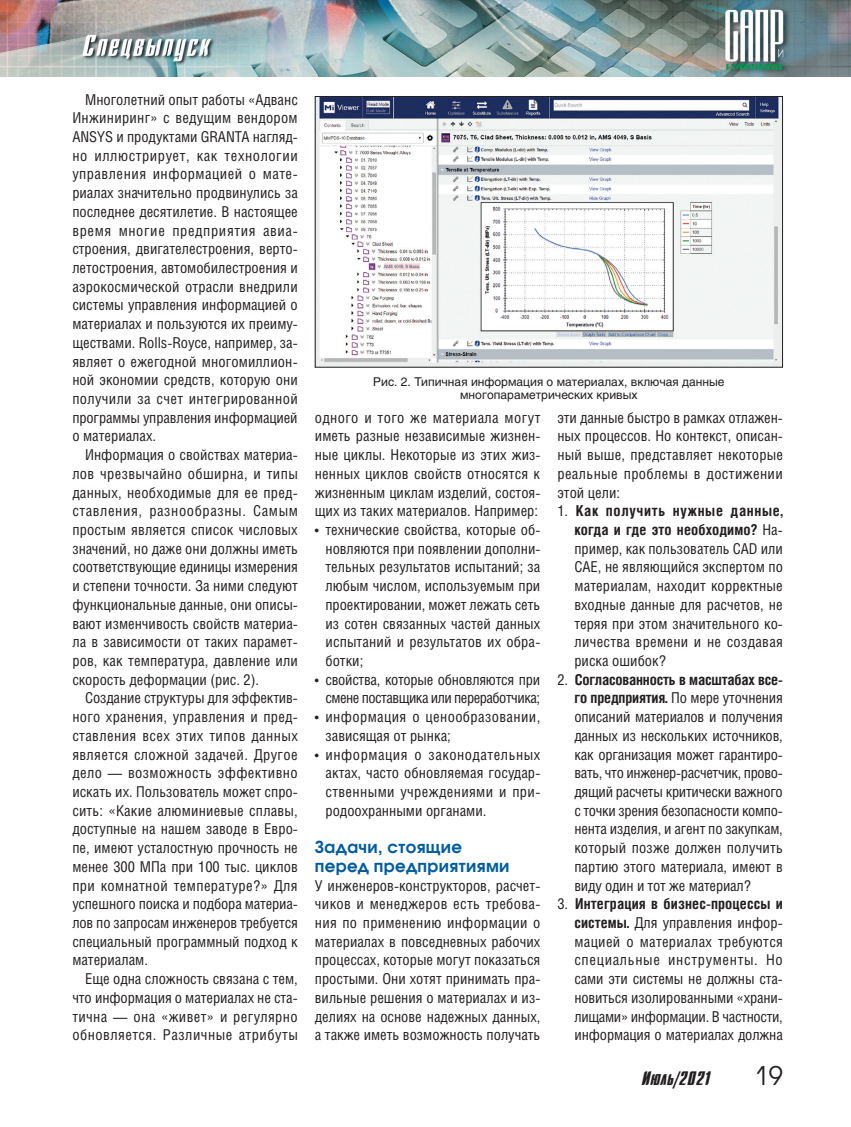
<style>
.page{position:relative;width:851px;height:1127px;background:#fff}
.page>*{position:absolute;margin:0;border:0;box-sizing:border-box;transform-origin:0 0}
.t1{font:25.5px "Avant Garde C";color:#231f20}
.t2{font:19.5px "Dagger C";letter-spacing:.025em;color:#231f20}
.Subhead_2{font:700 16.5px/18.8px "Avant Garde C";letter-spacing:.025em;color:#005da0}
.Body_text{font:15px/18.8px "Helios Cond";color:#231f20;text-align:justify}
.Body_number{font:15px/18.8px "Helios Cond";color:#231f20;text-align:justify}
.Body_undent{font:15px/18.8px "Helios Cond";color:#231f20;text-align:justify}
.Body_bullet{font:15px/18.8px "Helios Cond";color:#231f20;text-align:justify}
.Body_bullet-2{font:15px/18.8px "Helios Cond";letter-spacing:-.035em;color:#231f20;text-align:right}
.Body_bullet-3{font:15px/18.8px "Helios Cond";letter-spacing:.025em;color:#231f20}
.t3{font:12px/13px "Helios";color:#231f20;text-align:center}
.s1{font-weight:700}
</style>
<div class="page">
<img style="left:0;top:0;width:850px;height:77px">
<img style="left:317px;top:98px;width:463px;height:268px">
<div style="left:315px;top:96px;width:467px;height:272px;border:1px solid #231f20"></div>
<p class="Body_text" style="left:72px;top:90px;width:227px;text-indent:13px">Многолетний опыт работы «Адванс Инжиниринг» с ведущим вендором ANSYS и продуктами GRANTA нагляд&shy;но иллюстрирует, как технологии управления информацией о мате&shy;риалах значительно продвинулись за последнее десятилетие. В настоящее время многие предприятия авиа&shy;строения, двигателестроения, верто&shy;летостроения, автомобилестроения и аэрокосмической отрасли внедрили системы управления информацией о материалах и пользуются их преиму&shy;ществами. Rolls-Royce, например, за&shy;являет о ежегодной многомиллион&shy;ной экономии средств, которую они получили за счет интегрированной программы управления информацией о материалах.</p>
<p class="Body_text" style="left:72px;top:445px;width:227px;text-indent:13px">Информация о свойствах материа&shy;лов чрезвычайно обширна, и типы данных, необходимые для ее пред&shy;ставления, разнообразны. Самым простым является список числовых значений, но даже они должны иметь соответствующие единицы измерения и степени точности. За ними следуют функциональные данные, они описы&shy;вают изменчивость свойств материа&shy;ла в зависимости от таких парамет&shy;ров, как температура, давление или скорость деформации (рис. 2).</p>
<p class="Body_text" style="left:72px;top:688px;width:227px;text-indent:13px">Создание структуры для эффектив&shy;ного хранения, управления и пред&shy;ставления всех этих типов данных является сложной задачей. Другое дело — возможность эффективно искать их. Пользователь может спро&shy;сить: «Какие алюминиевые сплавы, доступные на нашем заводе в Евро&shy;пе, имеют усталостную прочность не менее 300 МПа при 100 тыс. циклов при комнатной температуре?» Для успешного поиска и подбора материа&shy;лов по запросам инженеров требуется специальный программный подход к материалам.</p>
<p class="Body_text" style="left:72px;top:969px;width:227px;text-indent:13px">Еще одна сложность связана с тем, что информация о материалах не ста&shy;тична — она «живет» и регулярно обновляется. Различные атрибуты</p>
<p class="t3" style="left:373px;top:375px;width:353px">Рис. 2. Типичная информация о материалах, включая данные многопараметрических кривых</p>
<p class="Body_text" style="left:315px;top:408px;width:227px">одного и того же материала могут иметь разные независимые жизнен&shy;ные циклы. Некоторые из этих жиз&shy;ненных циклов свойств относятся к жизненным циклам изделий, состоя&shy;щих из таких материалов. Например:</p>
<p class="Body_bullet" style="left:325px;top:520px;width:216px;text-indent:-11px">• технические свойства, которые об&shy;новляются при появлении дополни&shy;тельных результатов испытаний; за любым числом, используемым при проектировании, может лежать сеть из сотен связанных частей данных испытаний и результатов их обра&shy;ботки;</p>
<p class="Body_bullet-2" style="left:315px;top:670px;width:227px">• свойства, которые обновляются при смене поставщика или переработчика;</p>
<p class="Body_bullet-3" style="left:325px;top:707px;width:216px;text-indent:-11px">• информация о ценообразовании, зависящая от рынка;</p>
<p class="Body_bullet" style="left:325px;top:744px;width:216px;text-indent:-11px">• информация о законодательных актах, часто обновляемая государ&shy;ственными учреждениями и при&shy;родоохранными органами.</p>
<p class="Subhead_2" style="left:315px;top:837px;width:196px">Задачи, стоящие перед предприятиями</p>
<p class="Body_undent" style="left:315px;top:875px;width:227px">У инженеров-конструкторов, расчет&shy;чиков и менеджеров есть требова&shy;ния по применению информации о материалах в повседневных рабочих процессах, которые могут показаться простыми. Они хотят принимать пра&shy;вильные решения о материалах и из&shy;делиях на основе надежных данных, а также иметь возможность получать</p>
<p class="Body_undent" style="left:557px;top:408px;width:227px">эти данные быстро в рамках отлажен&shy;ных процессов. Но контекст, описан&shy;ный выше, представляет некоторые реальные проблемы в достижении этой цели:</p>
<p class="Body_number" style="left:574px;top:501px;width:210px;text-indent:-17px">1. <span class="s1">Как получить нужные данные, когда и где это необходимо?</span> На&shy;пример, как пользователь CAD или CAE, не являющийся экспертом по материалам, находит корректные входные данные для расчетов, не теряя при этом значительного ко&shy;личества времени и не создавая риска ошибок?</p>
<p class="Body_number" style="left:574px;top:670px;width:210px;text-indent:-17px">2. <span class="s1">Согласованность в масштабах все&shy;го предприятия.</span> По мере уточнения описаний материалов и получения данных из нескольких источников, как организация может гарантиро&shy;вать, что инженер-расчетчик, прово&shy;дящий расчеты критически важного с точки зрения безопасности компо&shy;нента изделия, и агент по закупкам, который позже должен получить партию этого материала, имеют в виду один и тот же материал?</p>
<p class="Body_number" style="left:574px;top:894px;width:210px;text-indent:-17px">3. <span class="s1">Интеграция в бизнес-процессы и системы.</span> Для управления инфор&shy;мацией о материалах требуются специальные инструменты. Но сами эти системы не должны ста&shy;новиться изолированными «храни&shy;лищами» информации. В частности, информация о материалах должна</p>
<p class="t2" style="left:641px;top:1068px;width:70px">Июль/2021</p>
<p class="t1" style="left:753px;top:1060px;width:30px">19</p>
</div>
